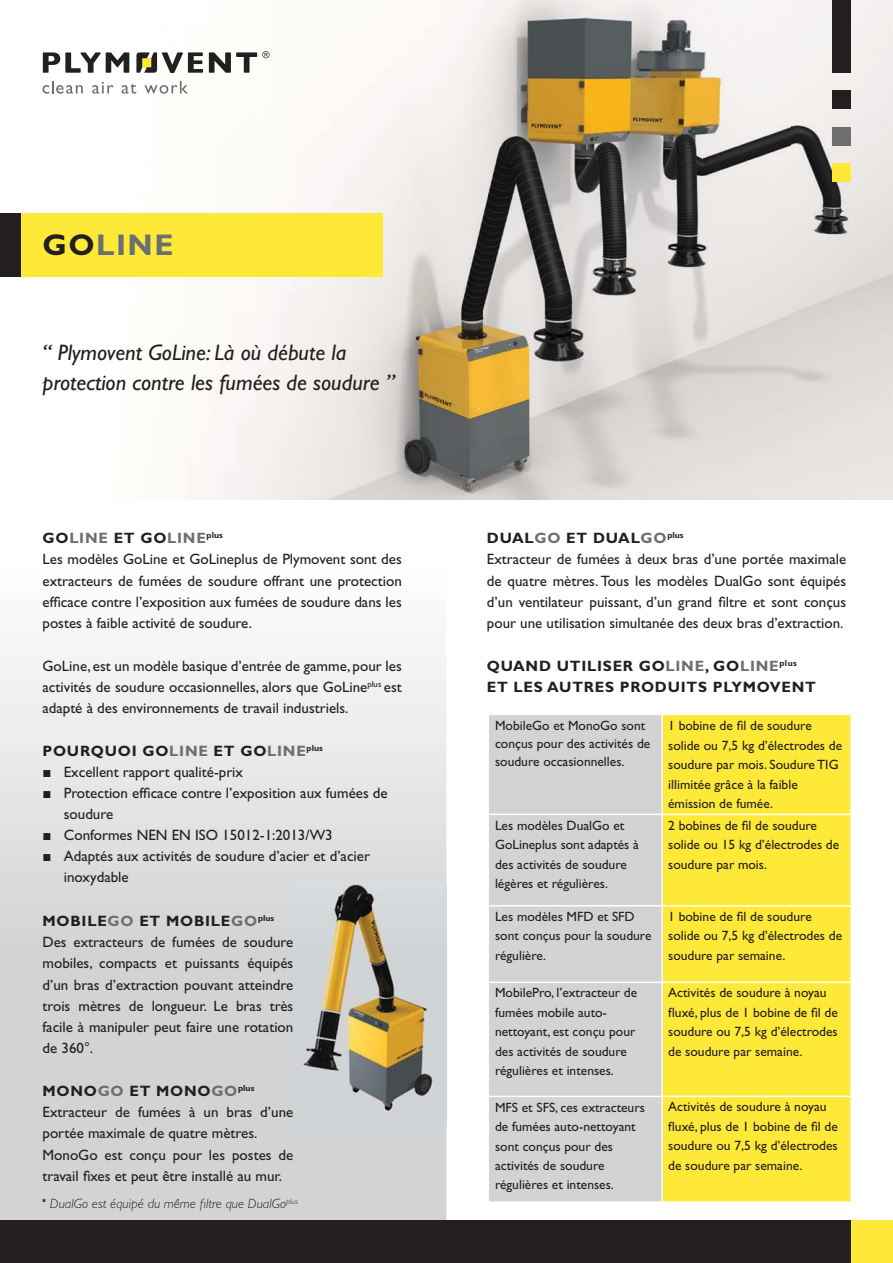
<style>
.page{position:relative;width:893px;height:1263px;background:#fff}
.page>*{position:absolute;margin:0;border:0;box-sizing:border-box;transform-origin:0 0}
.t1{font:700 30px "Gill Sans Std";letter-spacing:.05em;color:#6d6e70}
.t2{font:italic 22.5px/30px "Gill Sans Std";color:#231f20}
.t3{font:15px/21.3px "Gill Sans Std";color:#231f20}
.t4{font:700 15px/21.3px "Gill Sans Std";letter-spacing:.05em;color:#231f20}
.t5{font:13.5px/19.5px "Gill Sans Std";color:#231f20}
.t6{font:italic 300 13.5px "Gill Sans Std";color:#231f20}
.s1{color:#231f20}
.s2{font-weight:700}
.s3{font-weight:700;color:#6d6e70}
.s4{color:#6d6e70}
</style>
<div class="page">
<svg style="left:0;top:649px;width:446px;height:571px"></svg>
<div style="left:850px;top:1220px;width:43px;height:43px;background:#ffe938"></div>
<div style="left:0;top:1220px;width:850px;height:43px;background:#231f20"></div>
<div style="left:0;top:213px;width:21px;height:63px;background:#231f20"></div>
<img style="left:83px;top:0;width:810px;height:500px">
<div style="left:21px;top:213px;width:362px;height:63px;background:#ffe938"></div>
<div style="left:489px;top:715px;width:172px;height:486px;background:#d1d3d4"></div>
<div style="left:663px;top:715px;width:187px;height:486px;background:#ffe938"></div>
<hr style="left:489px;top:813px;width:361px;height:2px;background:#fff">
<hr style="left:489px;top:905px;width:361px;height:1px;background:#fff">
<hr style="left:489px;top:981px;width:361px;height:2px;background:#fff">
<hr style="left:489px;top:1096px;width:361px;height:1px;background:#fff">
<img style="left:446px;top:882px;width:1px;height:245px">
<img style="left:298px;top:882px;width:148px;height:245px">
<div style="left:832px;top:164px;width:18px;height:18px;background:#ffe938"></div>
<div style="left:832px;top:127px;width:18px;height:18px;background:#6d6e70"></div>
<div style="left:832px;top:91px;width:18px;height:18px;background:#231f20"></div>
<div style="left:832px;top:0;width:18px;height:73px;background:#231f20"></div>
<svg style="left:43px;top:52px;width:86px;height:21px"></svg>
<svg style="left:209px;top:51px;width:60px;height:22px"></svg>
<svg style="left:136px;top:52px;width:67px;height:21px"></svg>
<svg style="left:43px;top:81px;width:40px;height:13px"></svg>
<svg style="left:92px;top:82px;width:21px;height:12px"></svg>
<svg style="left:122px;top:84px;width:14px;height:10px"></svg>
<svg style="left:144px;top:81px;width:44px;height:13px"></svg>
<svg style="left:44px;top:770px;width:6px;height:7px"></svg>
<svg style="left:44px;top:791px;width:6px;height:7px"></svg>
<svg style="left:44px;top:833px;width:6px;height:7px"></svg>
<svg style="left:44px;top:854px;width:6px;height:7px"></svg>
<h1 class="t1" style="left:43px;top:227px;width:132px"><span class="s1">GO</span>LINE</h1>
<h2 class="t2" style="left:43px;top:337px;width:354px">“ Plymovent GoLine: Là où débute la protection contre les fumées de soudure ”</h2>
<p class="t3" style="left:43px;top:529px;width:361px"><span class="s2">GO</span><span class="s3">LINE</span> <span class="s2">ET GO</span><span class="s3">LINE</span><sup>plus<br></sup>Les modèles GoLine et GoLineplus de Plymovent sont des extracteurs de fumées de soudure offrant une protection efficace contre l’exposition aux fumées de soudure dans les postes à faible activité de soudure.</p>
<p class="t3" style="left:43px;top:656px;width:361px;text-align:justify">GoLine, est un modèle basique d’entrée de gamme, pour les activités de soudure occasionnelles, alors que GoLine<sup>plus</sup> est adapté à des environnements de travail industriels.</p>
<p class="t3" style="left:64px;top:742px;width:326px;text-indent:-21px"><span class="s2">POURQUOI GO</span><span class="s3">LINE</span> <span class="s2">ET GO</span><span class="s3">LINE</span><sup>plus<br></sup>Excellent rapport qualité-prix<br>Protection efficace contre l’exposition aux fumées de soudure<br>Conformes NEN EN ISO 15012-1:2013/W3<br>Adaptés aux activités de soudure d’acier et d’acier inoxydable</p>
<p class="t3" style="left:43px;top:912px;width:252px"><span class="s2">MOBILE</span><span class="s3">GO</span> <span class="s2">ET MOBILE</span><span class="s3">GO</span><sup>plus </sup>Des extracteurs de fumées de soudure mobiles, compacts et puissants équipés d’un bras d’extraction pouvant atteindre trois mètres de longueur. Le bras très facile à manipuler peut faire une rotation de 360°.</p>
<p class="t3" style="left:43px;top:1082px;width:252px"><span class="s2">MONO</span><span class="s3">GO</span> <span class="s2">ET MONO</span><span class="s3">GO</span><sup>plus<br></sup>Extracteur de fumées à un bras d’une portée maximale de quatre mètres.<br>MonoGo est conçu pour les postes de travail fixes et peut être installé au mur.<br>.</p>
<p class="t6" style="left:43px;top:1196px;width:257px"><sup>*</sup> DualGo est équipé du même filtre que DualGo<sup>plus</sup></p>
<p class="t3" style="left:487px;top:529px;width:361px"><span class="s2">DUAL</span><span class="s3">GO</span> <span class="s2">ET DUAL</span><span class="s3">GO</span><sup>plus<br></sup>Extracteur de fumées à deux bras d’une portée maximale de quatre mètres. Tous les modèles DualGo sont équipés d’un ventilateur puissant, d’un grand filtre et sont conçus pour une utilisation simultanée des deux bras d’extraction.</p>
<p class="t4" style="left:487px;top:655px;width:330px">QUAND UTILISER GO<span class="s4">LINE</span>, GO<span class="s4">LINE</span><sup>plus<br></sup>ET LES AUTRES PRODUITS PLYMOVENT</p>
<p class="t5" style="left:495px;top:718px;width:157px;line-height:18px">MobileGo et MonoGo sont conçus pour des activités de soudure occasionnelles.</p>
<p class="t5" style="left:668px;top:717px;width:176px">1 bobine de fil de soudure solide ou 7,5 kg d’électrodes de soudure par mois. Soudure TIG illimitée grâce à la faible émission de fumée.</p>
<p class="t5" style="left:495px;top:817px;width:145px">Les modèles DualGo et<br>GoLineplus sont adaptés à des activités de soudure légères et régulières.</p>
<p class="t5" style="left:668px;top:817px;width:173px">2 bobines de fil de soudure solide ou 15 kg d’électrodes de soudure par mois.</p>
<p class="t5" style="left:495px;top:908px;width:158px">Les modèles MFD et SFD sont conçus pour la soudure régulière.</p>
<p class="t5" style="left:668px;top:908px;width:176px">1 bobine de fil de soudure solide ou 7,5 kg d’électrodes de soudure par semaine.</p>
<p class="t5" style="left:495px;top:984px;width:144px">MobilePro, l’extracteur de fumées mobile auto&shy;nettoyant, est conçu pour des activités de soudure régulières et intenses.</p>
<p class="t5" style="left:668px;top:984px;width:171px">Activités de soudure à noyau fluxé, plus de 1 bobine de fil de soudure ou 7,5 kg d’électrodes de soudure par semaine.</p>
<p class="t5" style="left:495px;top:1098px;width:151px">MFS et SFS, ces extracteurs de fumées auto-nettoyant sont conçus pour des activités de soudure régulières et intenses.</p>
<p class="t5" style="left:668px;top:1098px;width:171px">Activités de soudure à noyau fluxé, plus de 1 bobine de fil de soudure ou 7,5 kg d’électrodes de soudure par semaine.</p>
</div>
